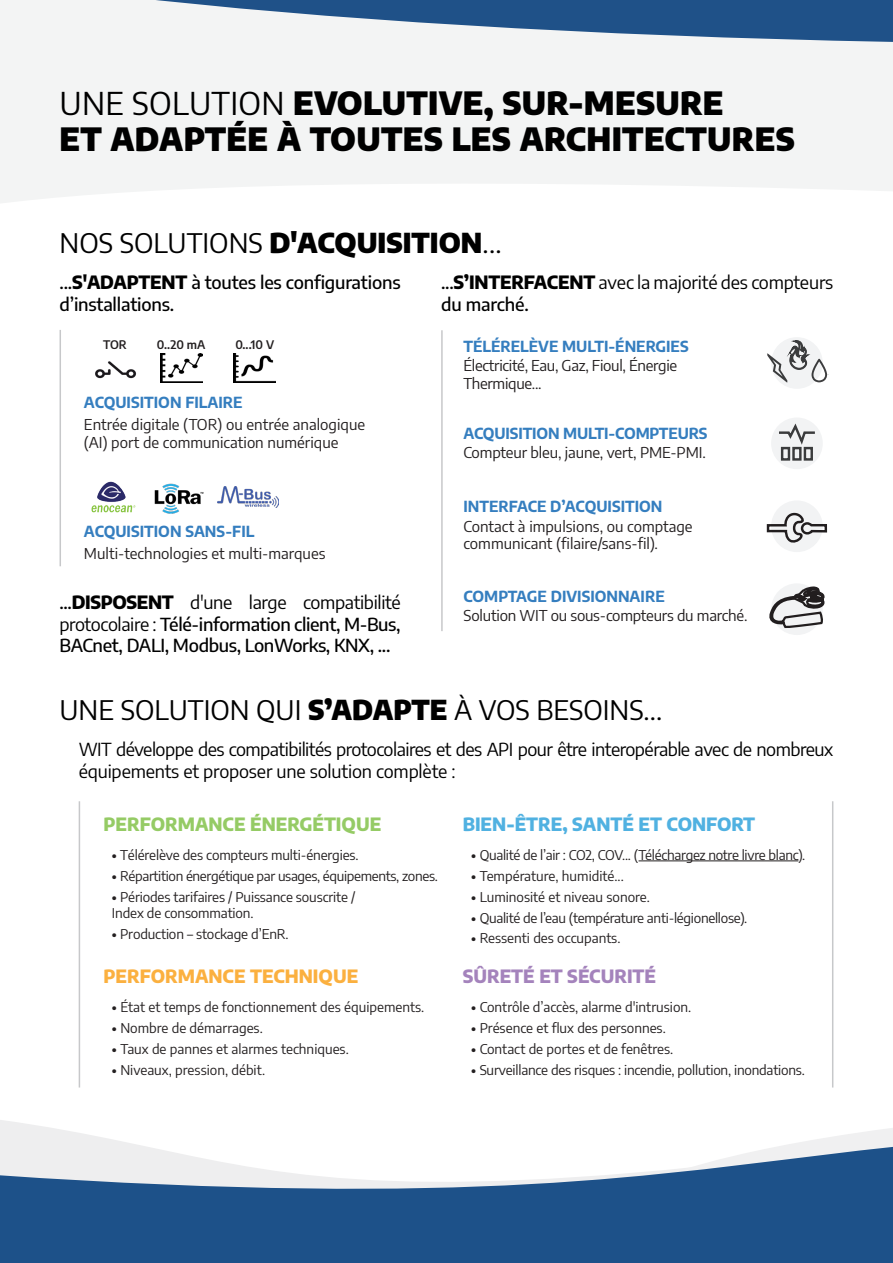
<style>
.page{position:relative;width:893px;height:1263px;background:#fff}
.page>*{position:absolute;margin:0;border:0;box-sizing:border-box;transform-origin:0 0}
.t1{font:900 31.5px "Encode Sans";letter-spacing:.01em;color:#000}
.t2{font:27px "Encode Sans";color:#000}
.t3{font:500 18px/21.6px "Encode Sans";letter-spacing:-.02em;color:#000}
.t4{font:18px/21.6px "Encode Sans";letter-spacing:-.03em;color:#000}
.t5{font:18px/21.6px "Encode Sans";letter-spacing:-.01em;color:#000}
.t6{font:800 18px "Encode Sans";color:#50b1e1}
.t7{font:800 18px "Encode Sans";color:#95cb65}
.t8{font:800 18px "Encode Sans";color:#fbb03f}
.t9{font:800 18px "Encode Sans";color:#a483bc}
.t10{font:15px/16.5px "Encode Sans";color:#231f20}
.t11{font:700 15px "Encode Sans";color:#357ebf}
.t12{font:15px/18px "Encode Sans";letter-spacing:-.02em;color:#231f20}
.t13{font:13.5px/16.5px "Encode Sans";letter-spacing:-.01em;color:#231f20}
.t14{font:600 11.7px "Encode Sans";color:#231f20}
.s1{font-weight:400}
.s2{font-weight:900}
.s3{font-weight:800}
.s4{font-weight:500}
.s5{font-weight:600}
</style>
<div class="page">
<svg style="left:0;top:53px;width:893px;height:150px;fill:#f3f4f4"></svg>
<svg style="left:0;top:0;width:893px;height:53px;fill:#f3f4f4"></svg>
<hr style="left:638px;top:861px;width:160px;height:1px;background:#231f20">
<hr style="left:79px;top:801px;width:1px;height:286px;background:#c7c8ca">
<hr style="left:832px;top:801px;width:1px;height:286px;background:#c7c8ca">
<svg style="left:0;top:1052px;width:893px;height:211px"></svg>
<svg style="left:767px;top:353px;width:60px;height:30px"></svg>
<svg style="left:766px;top:524px;width:62px;height:9px"></svg>
<svg style="left:769px;top:586px;width:56px;height:39px"></svg>
<hr style="left:441px;top:330px;width:2px;height:301px;background:#c7c8ca">
<img style="left:91px;top:482px;width:45px;height:30px">
<img style="left:154px;top:483px;width:50px;height:31px">
<img style="left:217px;top:487px;width:61px;height:21px">
<img style="left:234px;top:353px;width:42px;height:30px">
<img style="left:160px;top:353px;width:42px;height:30px">
<img style="left:95px;top:361px;width:42px;height:18px">
<hr style="left:60px;top:330px;width:1px;height:236px;background:#c7c8ca">
<svg style="left:771px;top:337px;width:52px;height:52px;fill:#f2f3f4"></svg>
<svg style="left:771px;top:500px;width:52px;height:52px;fill:#f2f3f4"></svg>
<svg style="left:771px;top:583px;width:52px;height:52px;fill:#f2f3f4"></svg>
<svg style="left:771px;top:417px;width:52px;height:52px;fill:#f2f3f4"></svg>
<p class="t1" style="left:60px;top:78px;width:666px"><span class="s1">UNE SOLUTION</span> EVOLUTIVE, SUR-MESURE</p>
<p class="t1" style="left:60px;top:114px;width:737px">ET ADAPTÉE À TOUTES LES ARCHITECTURES</p>
<p class="t2" style="left:60px;top:224px;width:444px">NOS SOLUTIONS <span class="s2">D'ACQUISITION</span>...</p>
<p class="t3" style="left:60px;top:271px;width:343px">...<span class="s3">S'ADAPTENT</span> à toutes les configurations d’installations.</p>
<p class="t14" style="left:103px;top:336px;width:25px">TOR</p>
<p class="t14" style="left:157px;top:336px;width:50px">0..20 mA</p>
<p class="t14" style="left:235px;top:336px;width:40px">0...10 V</p>
<p class="t11" style="left:84px;top:391px;width:160px">ACQUISITION FILAIRE</p>
<p class="t10" style="left:84px;top:415px;width:283px;line-height:18px">Entrée digitale (TOR) ou entrée analogique (AI) port de communication numérique</p>
<p class="t11" style="left:84px;top:520px;width:172px">ACQUISITION SANS-FIL</p>
<p class="t10" style="left:84px;top:545px;width:243px">Multi-technologies et multi-marques</p>
<p class="t3" style="left:60px;top:591px;width:343px;text-align:justify">...<span class="s3">DISPOSENT</span> <span class="s1">d'une large compatibilité protocolaire :</span> Télé-information client, M-Bus, BACnet, DALI, Modbus, LonWorks, KNX, ...</p>
<p class="t5" style="left:441px;top:271px;width:394px"><span class="s4">...</span><span class="s3">S’INTERFACENT</span> avec la majorité des compteurs <span class="s4">du marché.</span></p>
<p class="t11" style="left:463px;top:335px;width:227px">TÉLÉRELÈVE MULTI-ÉNERGIES</p>
<p class="t12" style="left:463px;top:356px;width:215px">Électricité, Eau, Gaz, Fioul, Énergie<br>Thermique...</p>
<p class="t11" style="left:463px;top:422px;width:245px">ACQUISITION MULTI-COMPTEURS</p>
<p class="t10" style="left:463px;top:444px;width:244px">Compteur bleu, jaune, vert, PME-PMI.</p>
<p class="t11" style="left:463px;top:495px;width:201px">INTERFACE D’ACQUISITION</p>
<p class="t10" style="left:463px;top:518px;width:231px">Contact à impulsions, ou comptage communicant (filaire/sans-fil).</p>
<p class="t11" style="left:463px;top:585px;width:203px">COMPTAGE DIVISIONNAIRE</p>
<p class="t10" style="left:463px;top:607px;width:286px">Solution WIT ou sous-compteurs du marché.</p>
<p class="t2" style="left:60px;top:691px;width:604px">UNE SOLUTION QUI <span class="s2">S’ADAPTE</span> À VOS BESOINS...</p>
<p class="t4" style="left:79px;top:738px;width:756px">WIT développe des compatibilités protocolaires et des API pour être interopérable avec de nombreux équipements et proposer une solution complète :</p>
<p class="t7" style="left:103px;top:810px;width:279px">PERFORMANCE ÉNERGÉTIQUE</p>
<p class="t13" style="left:112px;top:846px;width:248px"><span class="s5">•</span> Télérelève des compteurs multi-énergies.</p>
<p class="t13" style="left:112px;top:867px;width:327px"><span class="s5">•</span> Répartition énergétique par usages, équipements, zones.</p>
<p class="t13" style="left:112px;top:888px;width:245px"><span class="s5">•</span> Périodes tarifaires / Puissance souscrite /<br>Index de consommation.</p>
<p class="t13" style="left:112px;top:925px;width:178px"><span class="s5">•</span> Production – stockage d’EnR.</p>
<p class="t8" style="left:103px;top:962px;width:256px">PERFORMANCE TECHNIQUE</p>
<p class="t13" style="left:112px;top:998px;width:314px"><span class="s5">•</span> État et temps de fonctionnement des équipements.</p>
<p class="t13" style="left:112px;top:1019px;width:152px"><span class="s5">•</span> Nombre de démarrages.</p>
<p class="t13" style="left:112px;top:1040px;width:238px"><span class="s5">•</span> Taux de pannes et alarmes techniques.</p>
<p class="t13" style="left:112px;top:1060px;width:155px"><span class="s5">•</span> Niveaux, pression, débit.</p>
<p class="t6" style="left:463px;top:810px;width:294px">BIEN-ÊTRE, SANTÉ ET CONFORT</p>
<p class="t13" style="left:471px;top:846px;width:335px"><span class="s5">•</span> Qualité de l’air : CO2, COV... (Téléchargez notre livre blanc).</p>
<p class="t13" style="left:471px;top:867px;width:154px"><span class="s5">•</span> Température, humidité...</p>
<p class="t13" style="left:471px;top:888px;width:180px"><span class="s5">•</span> Luminosité et niveau sonore.</p>
<p class="t13" style="left:471px;top:909px;width:278px"><span class="s5">•</span> Qualité de l’eau (température anti-légionellose).</p>
<p class="t13" style="left:471px;top:929px;width:151px"><span class="s5">•</span> Ressenti des occupants.</p>
<p class="t9" style="left:463px;top:962px;width:195px">SÛRETÉ ET SÉCURITÉ</p>
<p class="t13" style="left:471px;top:998px;width:221px"><span class="s5">•</span> Contrôle d’accès, alarme d'intrusion.</p>
<p class="t13" style="left:471px;top:1019px;width:196px"><span class="s5">•</span> Présence et flux des personnes.</p>
<p class="t13" style="left:471px;top:1040px;width:204px"><span class="s5">•</span> Contact de portes et de fenêtres.</p>
<p class="t13" style="left:471px;top:1060px;width:335px"><span class="s5">•</span> Surveillance des risques : incendie, pollution, inondations.</p>
</div>
